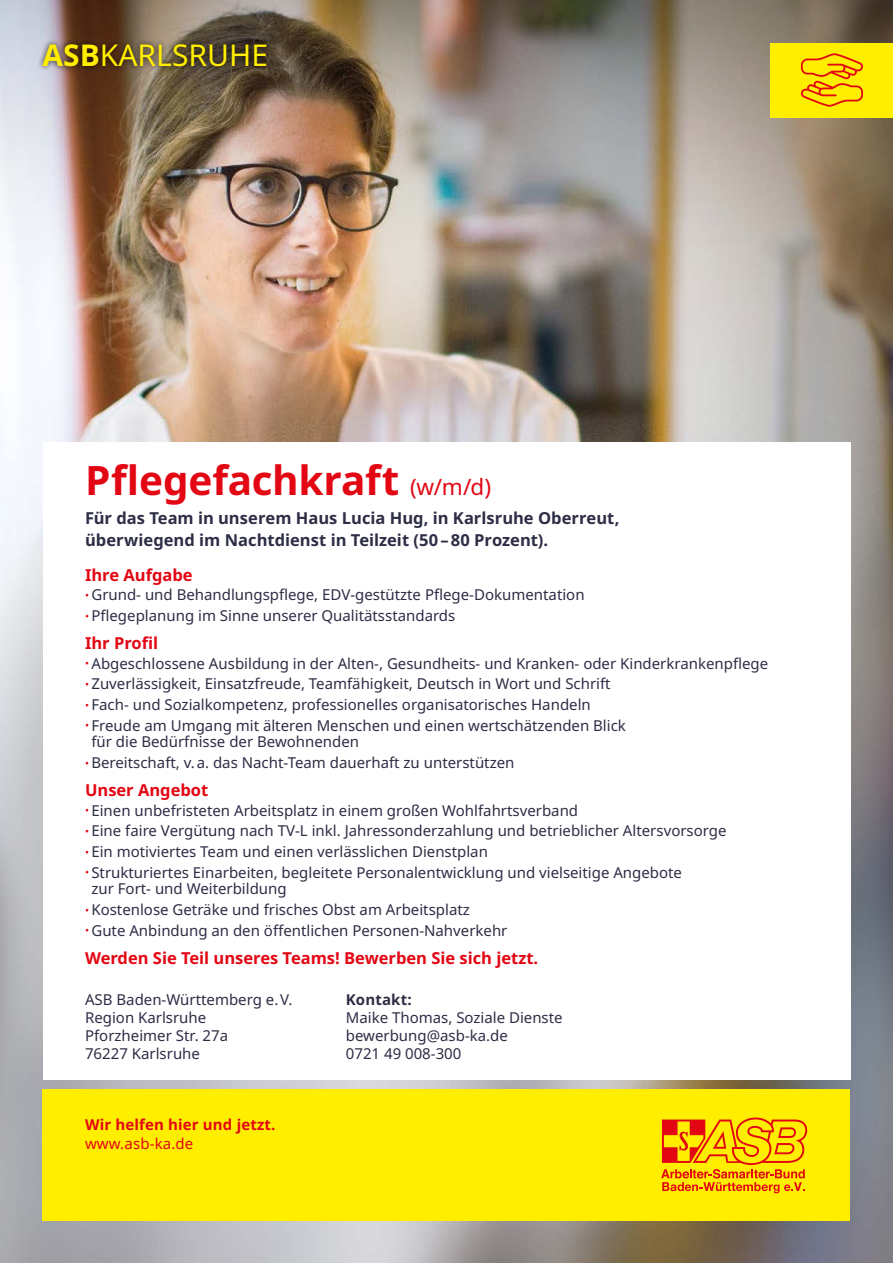
<style>
.page{position:relative;width:893px;height:1263px;background:#fff}
.page>*{position:absolute;margin:0;border:0;box-sizing:border-box;transform-origin:0 0}
.t1{font:700 40.5px "Noto Sans";letter-spacing:-.01em;color:#e30613}
.t2{font:30px "Noto Sans";color:#fe0}
.t3{font:700 16.5px/22.5px "Noto Sans";color:#2d2d46}
.t4{font:700 16.5px "Noto Sans";color:#e30613}
.t5{font:15px/18px "Noto Sans";color:#2d2d46}
.t6{font:700 15px "Noto Sans";letter-spacing:.01em;color:#e30613}
.t7{font:15px "Noto Sans";letter-spacing:.01em;color:#e30613}
.t8{font:700 15px "Noto Sans";letter-spacing:.01em;color:#2d2d46}
.s1{font-weight:700}
.s2{font-weight:400;font-size:22.5px}
.s3{font-size:10.5px;color:#e30613}
</style>
<div class="page">
<img style="left:0;top:319px;width:893px;height:944px">
<div style="left:43px;top:442px;width:807px;height:638px;background:#fff"></div>
<div style="left:43px;top:1089px;width:807px;height:131px;background:#fe0"></div>
<img style="left:0;top:0;width:893px;height:319px">
<svg style="left:661px;top:1117px;width:146px;height:76px"></svg>
<div style="left:771px;top:43px;width:122px;height:74px;background:#fe0"></div>
<svg style="left:801px;top:53px;width:62px;height:54px"></svg>
<div style="left:37px;top:38px;width:235px;height:35px;background:#000;opacity:.75"></div>
<h2 class="t2" style="left:43px;top:34px;width:227px"><span class="s1">ASB</span>KARLSRUHE</h2>
<h1 class="t1" style="left:85px;top:452px;width:408px">Pflegefachkraft <span class="s2">(w/m/d)</span></h1>
<p class="t3" style="left:85px;top:507px;width:536px">Für das Team in unserem Haus Lucia Hug, in Karlsruhe Oberreut, überwiegend im Nachtdienst in Teilzeit (50–80 Prozent).</p>
<p class="t4" style="left:85px;top:563px;width:109px">Ihre Aufgabe</p>
<p class="t5" style="left:85px;top:586px;width:501px"><span class="s3">•</span> Grund- und Behandlungspflege, EDV-gestützte Pflege-Dokumentation</p>
<p class="t5" style="left:85px;top:607px;width:372px"><span class="s3">•</span> Pflegeplanung im Sinne unserer Qualitätsstandards</p>
<p class="t4" style="left:85px;top:632px;width:75px">Ihr Profil</p>
<p class="t5" style="left:85px;top:654px;width:685px"><span class="s3">•</span> Abgeschlossene Ausbildung in der Alten-, Gesundheits- und Kranken- oder Kinderkrankenpflege</p>
<p class="t5" style="left:85px;top:675px;width:527px"><span class="s3">•</span> Zuverlässigkeit, Einsatzfreude, Teamfähigkeit, Deutsch in Wort und Schrift</p>
<p class="t5" style="left:85px;top:696px;width:507px"><span class="s3">•</span> Fach- und Sozialkompetenz, professionelles organisatorisches Handeln</p>
<p class="t5" style="left:91px;top:717px;width:536px;line-height:16.5px;text-indent:-6px"><span class="s3">•</span> Freude am Umgang mit älteren Menschen und einen wertschätzenden Blick für die Bedürfnisse der Bewohnenden</p>
<p class="t5" style="left:85px;top:754px;width:431px"><span class="s3">•</span> Bereitschaft, v.a. das Nacht-Team dauerhaft zu unterstützen</p>
<p class="t4" style="left:85px;top:779px;width:125px">Unser Angebot</p>
<p class="t5" style="left:85px;top:801px;width:495px"><span class="s3">•</span> Einen unbefristeten Arbeitsplatz in einem großen Wohlfahrtsverband</p>
<p class="t5" style="left:85px;top:822px;width:643px"><span class="s3">•</span> Eine faire Vergütung nach TV-L inkl. Jahressonderzahlung und betrieblicher Altersvorsorge</p>
<p class="t5" style="left:85px;top:843px;width:404px"><span class="s3">•</span> Ein motiviertes Team und einen verlässlichen Dienstplan</p>
<p class="t5" style="left:91px;top:864px;width:592px;line-height:16.5px;text-indent:-6px"><span class="s3">•</span> Strukturiertes Einarbeiten, begleitete Personalentwicklung und vielseitige Angebote zur Fort- und Weiterbildung</p>
<p class="t5" style="left:85px;top:901px;width:386px"><span class="s3">•</span> Kostenlose Geträke und frisches Obst am Arbeitsplatz</p>
<p class="t5" style="left:85px;top:922px;width:424px"><span class="s3">•</span> Gute Anbindung an den öffentlichen Personen-Nahverkehr</p>
<p class="t4" style="left:85px;top:946px;width:455px">Werden Sie Teil unseres Teams! Bewerben Sie sich jetzt.</p>
<p class="t5" style="left:85px;top:991px;width:209px">ASB Baden-Württemberg e.V.<br>Region Karlsruhe<br>Pforzheimer Str. 27a<br>76227 Karlsruhe</p>
<p class="t8" style="left:346px;top:989px;width:67px">Kontakt:</p>
<p class="t5" style="left:346px;top:1009px;width:218px">Maike Thomas, Soziale Dienste bewerbung@asb-ka.de<br>0721 49 008-300</p>
<p class="t6" style="left:85px;top:1114px;width:192px">Wir helfen hier und jetzt.</p>
<p class="t7" style="left:85px;top:1133px;width:110px">www.asb-ka.de</p>
</div>
